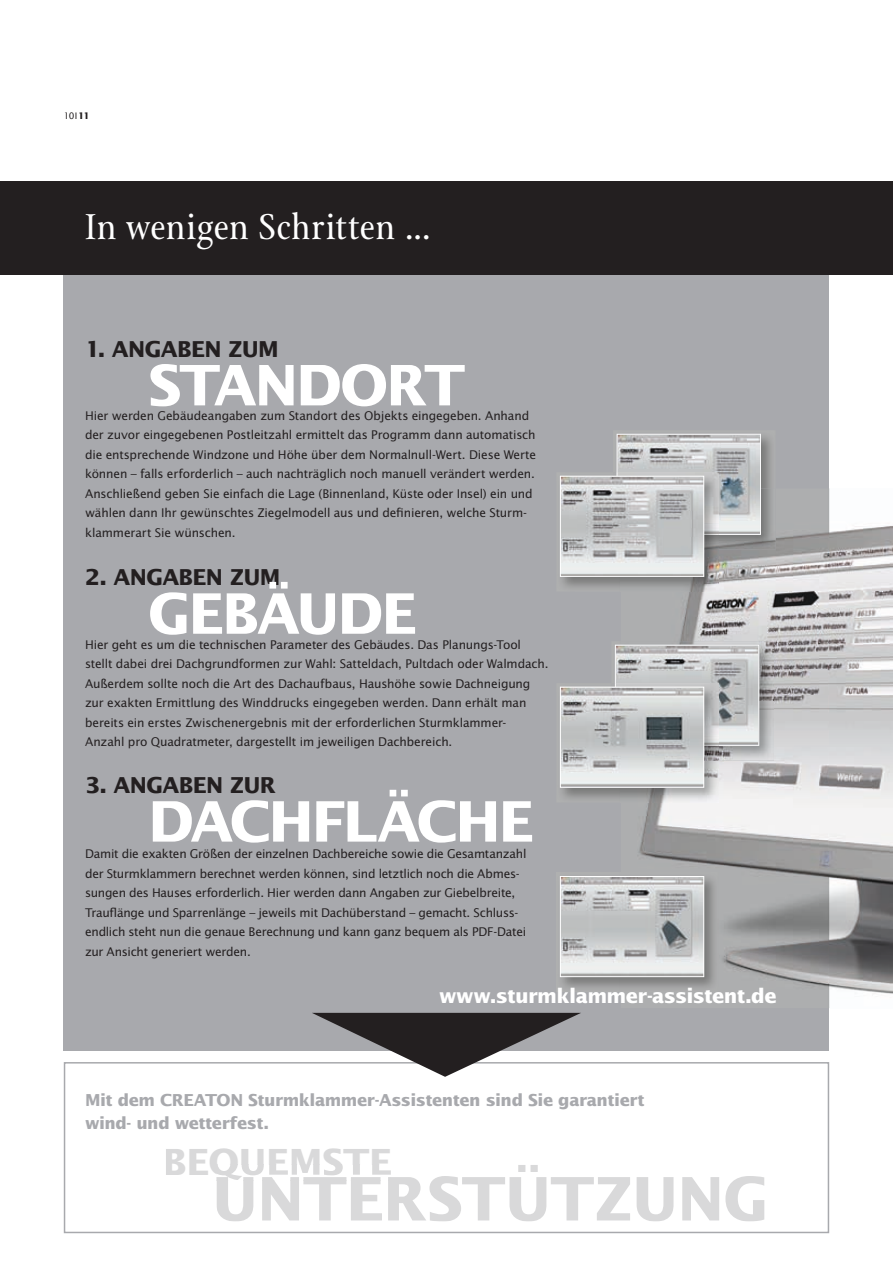
<style>
.page{position:relative;width:893px;height:1263px;background:#fff}
.page>*{position:absolute;margin:0;border:0;box-sizing:border-box;transform-origin:0 0}
.t1{font:700 60px "Lucida Sans";letter-spacing:-.02em;color:#d9d9da}
.t2{font:700 55.8px "Lucida Sans";letter-spacing:-.04em;color:#fff}
.t3{font:39px "Stone Print";letter-spacing:.015em;color:#fff}
.t4{font:700 36px "Lucida Sans";letter-spacing:-.015em;color:#d9d9da}
.t5{font:700 21.9px "Lucida Sans";letter-spacing:-.035em;color:#231f20}
.t6{font:700 19.8px "Lucida Sans";letter-spacing:-.035em;color:#fff}
.t7{font:700 16.5px/22.5px "Lucida Sans";letter-spacing:-.03em;color:#a8a9ad}
.t8{font:12px/19.5px "Lucida Sans";letter-spacing:-.015em;color:#231f20}
.t9{font:9px "Lucida Sans";color:#231f20}
.s1{font-weight:700}
</style>
<div class="page">
<div style="left:64px;top:1062px;width:765px;height:171px;border:2px solid #a8a9ad"></div>
<div style="left:64px;top:274px;width:765px;height:776px;background:#a8a9ad"></div>
<div style="left:0;top:181px;width:893px;height:93px;background:#231f20"></div>
<svg style="left:216px;top:1165px;width:175px;height:15px"></svg>
<svg style="left:312px;top:1013px;width:269px;height:64px"></svg>
<img style="left:639px;top:488px;width:254px;height:520px">
<img style="left:614px;top:641px;width:160px;height:119px">
<svg style="left:615px;top:645px;width:144px;height:101px;background:#c1c2c3"></svg>
<img style="left:559px;top:872px;width:160px;height:120px">
<img style="left:562px;top:878px;width:140px;height:97px">
<div style="left:560px;top:876px;width:144px;height:101px;border:1px solid #fff"></div>
<img style="left:616px;top:433px;width:155px;height:55px">
<img style="left:719px;top:488px;width:57px;height:62px">
<svg style="left:617px;top:434px;width:144px;height:101px;background:#bfc1c3"></svg>
<img style="left:559px;top:683px;width:62px;height:115px">
<img style="left:621px;top:746px;width:98px;height:56px">
<img style="left:615px;top:683px;width:104px;height:63px">
<img style="left:562px;top:689px;width:140px;height:97px">
<div style="left:560px;top:687px;width:144px;height:101px;border:1px solid #fff"></div>
<img style="left:559px;top:475px;width:62px;height:112px">
<img style="left:621px;top:535px;width:98px;height:56px">
<img style="left:617px;top:472px;width:102px;height:63px">
<img style="left:562px;top:478px;width:140px;height:97px">
<div style="left:560px;top:476px;width:144px;height:101px;border:1px solid #fff"></div>
<p class="t9" style="left:64px;top:110px;width:27px">10I<span class="s1">11</span></p>
<h3 class="t3" style="left:85px;top:205px;width:347px">In wenigen Schritten ...</h3>
<h3 class="t5" style="left:85px;top:335px;width:195px">1. ANGABEN ZUM</h3>
<h2 class="t2" style="left:148px;top:352px;width:319px">STANDORT</h2>
<p class="t8" style="left:85px;top:405px;width:453px">Hier werden Gebäudeangaben zum Standort des Objekts eingegeben. Anhand der zuvor eingegebenen Postleitzahl ermittelt das Programm dann automatisch die entsprechende Windzone und Höhe über dem Normalnull-Wert. Diese Werte können – falls erforderlich – auch nachträglich noch manuell verändert werden.<br>Anschließend geben Sie einfach die Lage (Binnenland, Küste oder Insel) ein und wählen dann Ihr gewünschtes Ziegelmodell aus und definieren, welche Sturm&shy;klammerart Sie wünschen.</p>
<h3 class="t5" style="left:85px;top:564px;width:197px">2. ANGABEN ZUM</h3>
<h2 class="t2" style="left:148px;top:580px;width:271px">GEBÄUDE</h2>
<p class="t8" style="left:85px;top:634px;width:465px">Hier geht es um die technischen Parameter des Gebäudes. Das Planungs-Tool stellt dabei drei Dachgrundformen zur Wahl: Satteldach, Pultdach oder Walmdach.<br>Außerdem sollte noch die Art des Dachaufbaus, Haushöhe sowie Dachneigung zur exakten Ermittlung des Winddrucks eingegeben werden. Dann erhält man bereits ein erstes Zwischenergebnis mit der erforderlichen Sturmklammer-Anzahl pro Quadratmeter, dargestellt im jeweiligen Dachbereich.</p>
<h3 class="t5" style="left:85px;top:772px;width:192px">3. ANGABEN ZUR</h3>
<h2 class="t2" style="left:148px;top:788px;width:388px">DACHFLÄCHE</h2>
<p class="t8" style="left:85px;top:844px;width:443px">Damit die exakten Größen der einzelnen Dachbereiche sowie die Gesamtanzahl der Sturmklammern berechnet werden können, sind letztlich noch die Abmes&shy;sungen des Hauses erforderlich. Hier werden dann Angaben zur Giebelbreite, Trauflänge und Sparrenlänge – jeweils mit Dachüberstand – gemacht. Schluss&shy;endlich steht nun die genaue Berechnung und kann ganz bequem als PDF-Datei zur Ansicht generiert werden.</p>
<h3 class="t6" style="left:439px;top:984px;width:339px">www.sturmklammer-assistent.de</h3>
<h3 class="t7" style="left:85px;top:1088px;width:561px">Mit dem CREATON Sturmklammer-Assistenten sind Sie garantiert wind- und wetterfest.</h3>
<h1 class="t1" style="left:211px;top:1162px;width:559px">UNTERSTÜTZUNG</h1>
<h3 class="t4" style="left:163px;top:1140px;width:231px">BEQUEMSTE</h3>
</div>
